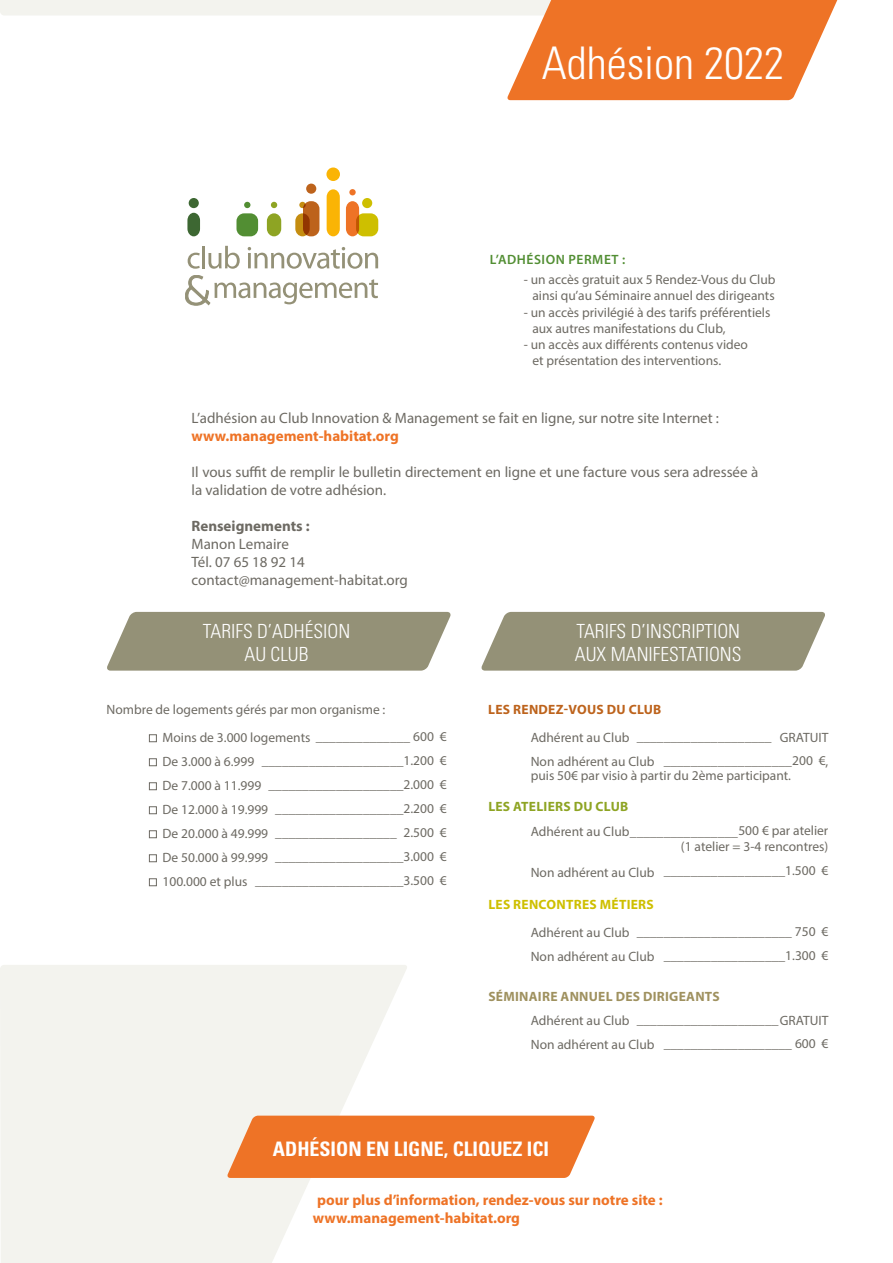
<style>
.page{position:relative;width:893px;height:1263px;background:#fff}
.page>*{position:absolute;margin:0;border:0;box-sizing:border-box;transform-origin:0 0}
.t1{font:300 condensed 45px "Univers";color:#fff}
.t2{font:700 condensed 19.95px "Univers";color:#fff}
.t3{font:300 condensed 19.5px/23.4px "Univers";color:#fff;text-align:center}
.t4{font:15px/18px "Myriad Pro";color:#6d6a63}
.t5{font:700 15px/18px "Myriad Pro";color:#ee7326}
.t6{font:700 15px "Myriad Pro";color:#6d6a63}
.t7{font:13.5px/24px "Myriad Pro";color:#6d6a63}
.t8{font:700 13.5px "Myriad Pro";letter-spacing:.02em;color:#9f915f}
.t9{font:700 13.5px "Myriad Pro";letter-spacing:.02em;color:#bd631c}
.t10{font:700 13.5px "Myriad Pro";letter-spacing:.02em;color:#cebf00}
.t11{font:700 13.5px "Myriad Pro";letter-spacing:.02em;color:#8ea423}
.t12{font:600 13.5px "Myriad Pro";letter-spacing:.04em;color:#528e33}
</style>
<div class="page">
<svg style="left:0;top:965px;width:407px;height:298px;background:#f4f4f0"></svg>
<svg style="left:107px;top:612px;width:344px;height:59px;background:#9b9981"></svg>
<svg style="left:481px;top:612px;width:344px;height:59px;background:#9b9981"></svg>
<svg style="left:346px;top:201px;width:13px;height:35px"></svg>
<svg style="left:327px;top:189px;width:13px;height:47px"></svg>
<svg style="left:187px;top:213px;width:13px;height:23px"></svg>
<div style="left:236px;top:213px;width:22px;height:23px;background:#528e33;border-radius:8px"></div>
<div style="left:356px;top:213px;width:22px;height:23px;background:#cebf00;border-radius:8px"></div>
<svg style="left:295px;top:213px;width:13px;height:23px"></svg>
<svg style="left:303px;top:201px;width:16px;height:35px"></svg>
<div style="left:326px;top:167px;width:14px;height:14px;background:#fab405;border-radius:50%"></div>
<div style="left:306px;top:184px;width:10px;height:10px;background:#bd631c;border-radius:50%"></div>
<div style="left:362px;top:198px;width:10px;height:10px;background:#cebf00;border-radius:50%"></div>
<div style="left:189px;top:198px;width:10px;height:10px;background:#3d6732;border-radius:50%"></div>
<svg style="left:267px;top:202px;width:14px;height:34px"></svg>
<svg style="left:299px;top:202px;width:7px;height:6px"></svg>
<div style="left:349px;top:189px;width:7px;height:6px;background:#ee7326;border-radius:50%"></div>
<svg style="left:244px;top:202px;width:6px;height:6px"></svg>
<svg style="left:188px;top:253px;width:12px;height:16px"></svg>
<hr style="left:202px;top:246px;width:3px;height:22px;background:#949177">
<svg style="left:208px;top:246px;width:32px;height:23px"></svg>
<svg style="left:248px;top:247px;width:130px;height:22px"></svg>
<svg style="left:185px;top:275px;width:193px;height:30px"></svg>
<div style="left:149px;top:734px;width:8px;height:8px;border:1px solid #6d6a63"></div>
<div style="left:149px;top:758px;width:8px;height:8px;border:1px solid #6d6a63"></div>
<div style="left:149px;top:782px;width:8px;height:8px;border:1px solid #6d6a63"></div>
<div style="left:149px;top:806px;width:8px;height:8px;border:1px solid #6d6a63"></div>
<div style="left:149px;top:830px;width:8px;height:8px;border:1px solid #6d6a63"></div>
<div style="left:149px;top:854px;width:8px;height:8px;border:1px solid #6d6a63"></div>
<div style="left:149px;top:878px;width:8px;height:8px;border:1px solid #6d6a63"></div>
<svg style="left:0;top:0;width:838px;height:100px"></svg>
<svg style="left:227px;top:1115px;width:368px;height:63px;background:#ee7d36"></svg>
<h1 class="t1" style="left:542px;top:37px;width:244px">Adhésion 2022</h1>
<p class="t12" style="left:490px;top:251px;width:137px">L’ADHÉSION PERMET :</p>
<p class="t7" style="left:524px;top:271px;width:253px;line-height:16.2px;text-align:center">- un accès gratuit aux 5 Rendez-Vous du Club ainsi qu’au Séminaire annuel des dirigeants</p>
<p class="t7" style="left:532px;top:304px;width:240px;line-height:16.2px;text-indent:-9px">- un accès privilégié à des tarifs préférentiels aux autres manifestations du Club,</p>
<p class="t7" style="left:532px;top:336px;width:217px;line-height:16.2px;text-indent:-9px">- un accès aux différents contenus video et présentation des interventions.</p>
<p class="t4" style="left:192px;top:409px;width:529px">L’adhésion au Club Innovation &amp; Management se fait en ligne, sur notre site Internet :</p>
<p class="t5" style="left:192px;top:427px;width:209px">www.management-habitat.org</p>
<p class="t4" style="left:192px;top:463px;width:568px">Il vous suffit de remplir le bulletin directement en ligne et une facture vous sera adressée à la validation de votre adhésion.</p>
<p class="t6" style="left:192px;top:516px;width:120px">Renseignements :</p>
<p class="t4" style="left:192px;top:535px;width:218px">Manon Lemaire<br>Tél. 07 65 18 92 14 contact@management-habitat.org</p>
<h3 class="t3" style="left:203px;top:619px;width:149px">TARIFS D’ADHÉSION<br>AU CLUB</h3>
<p class="t7" style="left:162px;top:695px;width:286px;line-height:28.2px;text-indent:-56px">Nombre de logements gérés par mon organisme :<br>Moins de 3.000 logements ______________ 600 €</p>
<p class="t7" style="left:162px;top:748px;width:286px;text-align:justify">De 3.000 à 6.999 _____________________1.200 € De 7.000 à 11.999 ____________________2.000 € De 12.000 à 19.999 ___________________2.200 € De 20.000 à 49.999 __________________ 2.500 € De 50.000 à 99.999 ___________________3.000 € 100.000 et plus ______________________3.500 €</p>
<h3 class="t3" style="left:575px;top:619px;width:168px;text-align:left">TARIFS D’INSCRIPTION<br>AUX MANIFESTATIONS</h3>
<p class="t9" style="left:488px;top:700px;width:175px">LES RENDEZ-VOUS DU CLUB</p>
<p class="t7" style="left:531px;top:726px;width:299px;line-height:22.5px">Adhérent au Club ____________________ GRATUIT<br>Non adhérent au Club ___________________200 €,</p>
<p class="t7" style="left:531px;top:763px;width:262px">puis 50€ par visio à partir du 2ème participant.</p>
<p class="t11" style="left:488px;top:797px;width:141px">LES ATELIERS DU CLUB</p>
<p class="t7" style="left:531px;top:824px;width:299px;line-height:15px;text-align:right">Adhérent au Club________________500 € par atelier (1 atelier = 3-4 rencontres)</p>
<p class="t7" style="left:531px;top:858px;width:299px">Non adhérent au Club __________________1.500 €</p>
<p class="t10" style="left:488px;top:895px;width:167px">LES RENCONTRES MÉTIERS</p>
<p class="t7" style="left:531px;top:919px;width:299px">Adhérent au Club _______________________ 750 €<br>Non adhérent au Club __________________1.300 €</p>
<p class="t8" style="left:488px;top:988px;width:233px">SÉMINAIRE ANNUEL DES DIRIGEANTS</p>
<p class="t7" style="left:531px;top:1008px;width:299px;line-height:23.2px">Adhérent au Club _____________________GRATUIT<br>Non adhérent au Club ___________________ 600 €</p>
<h2 class="t2" style="left:273px;top:1137px;width:278px">ADHÉSION EN LIGNE, CLIQUEZ ICI</h2>
<p class="t5" style="left:313px;top:1190px;width:352px;text-indent:4px">pour plus d’information, rendez-vous sur notre site : www.management-habitat.org</p>
</div>
